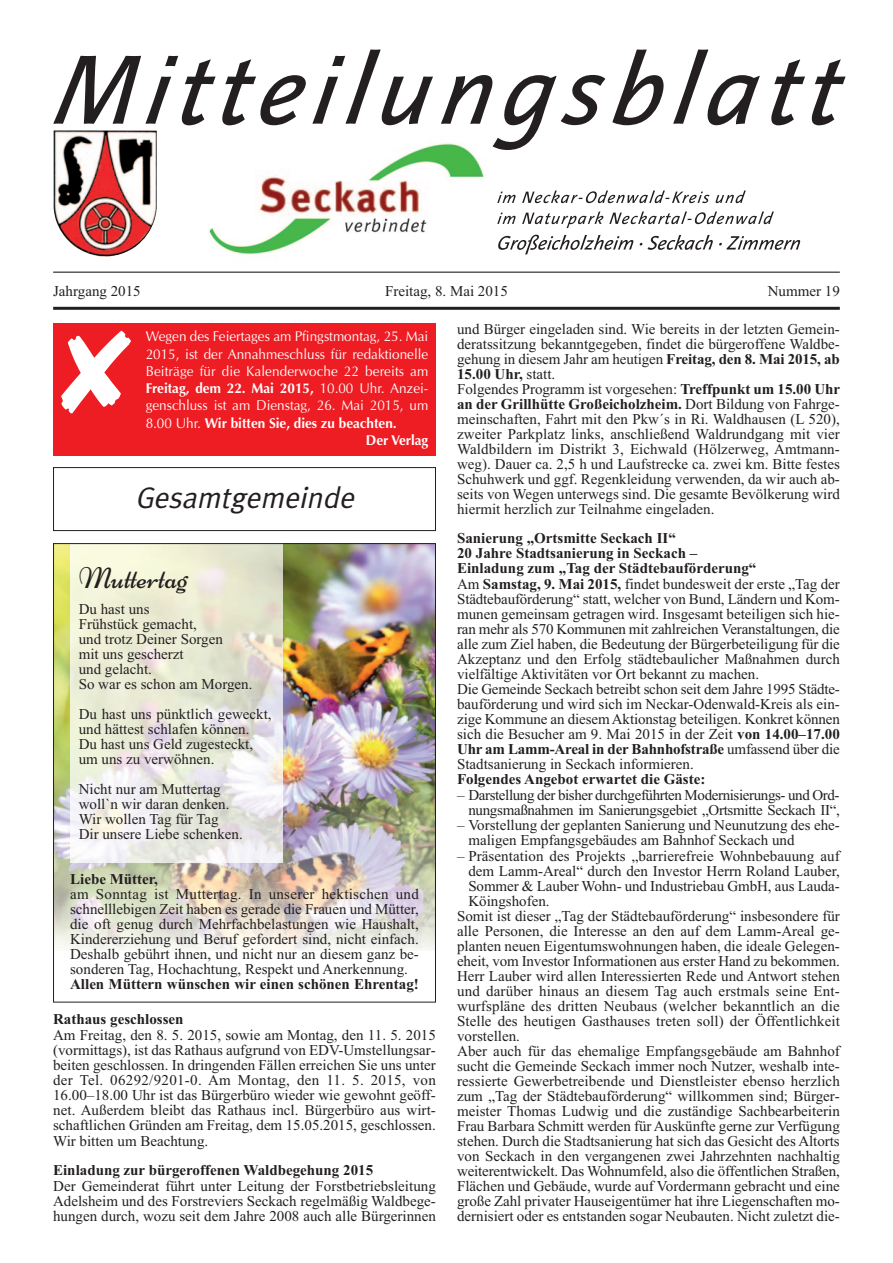
<style>
.page{position:relative;width:893px;height:1263px;background:#fff}
.page>*{position:absolute;margin:0;border:0;box-sizing:border-box;transform-origin:0 0}
.t1{font:italic 30px "Meta";color:#231f20}
.t2{font:30px "Niconne";color:#231f20}
.t3{font:15px/15px "Times";color:#231f20}
.t4{font:700 15px "Times";color:#231f20}
.t5{font:15px/15px "Times";letter-spacing:-.025em;color:#231f20;text-align:right}
.t6{font:14.25px "Optima";color:#fff;scale:.95 1}
.t7{font:700 14.25px "Optima";color:#fff;scale:.95 1}
.s1{font-weight:400}
.s2{font-weight:700}
</style>
<div class="page">
<svg style="left:811px;top:59px;width:34px;height:66px"></svg>
<svg style="left:53px;top:49px;width:752px;height:205px"></svg>
<hr style="left:53px;top:272px;width:787px;height:1px;background:#231f20">
<hr style="left:53px;top:307px;width:787px;height:3px;background:#231f20">
<img style="left:54px;top:131px;width:103px;height:126px">
<img style="left:198px;top:136px;width:288px;height:119px">
<img style="left:55px;top:545px;width:379px;height:192px">
<img style="left:55px;top:737px;width:379px;height:214px">
<img style="left:70px;top:545px;width:213px;height:317px">
<div style="left:53px;top:323px;width:383px;height:133px;background:#ee1d23"></div>
<svg style="left:61px;top:331px;width:70px;height:82px"></svg>
<div style="left:53px;top:467px;width:383px;height:64px;border:1px solid #231f20"></div>
<p class="t3" style="left:53px;top:285px;width:89px">Jahrgang 2015</p>
<p class="t3" style="left:385px;top:285px;width:124px">Freitag, 8. Mai 2015</p>
<p class="t3" style="left:768px;top:285px;width:74px">Nummer 19</p>
<p class="t6" style="left:146px;top:331px;width:299px">Wegen des Feiertages am Pfingstmontag, 25. Mai</p>
<p class="t6" style="left:146px;top:348px;width:299px">2015, ist der Annahmeschluss für redaktionelle</p>
<p class="t6" style="left:146px;top:365px;width:299px">Beiträge für die Kalenderwoche 22 bereits am</p>
<p class="t7" style="left:146px;top:382px;width:299px">Freitag, dem 22. Mai 2015, <span class="s1">10.00 Uhr. Anzei-</span></p>
<p class="t6" style="left:146px;top:400px;width:299px">genschluss ist am Dienstag, 26. Mai 2015, um</p>
<p class="t7" style="left:146px;top:417px;width:266px"><span class="s1">8.00 Uhr.</span> Wir bitten Sie, dies zu beachten.</p>
<p class="t7" style="left:366px;top:434px;width:67px">Der Verlag</p>
<h1 class="t1" style="left:135px;top:486px;width:226px">Gesamtgemeinde</h1>
<h1 class="t2" style="left:79px;top:560px;width:111px">Muttertag</h1>
<p class="t3" style="left:79px;top:602px;width:175px">Du hast uns<br>Frühstück gemacht,<br>und trotz Deiner Sorgen<br>mit uns gescherzt<br>und gelacht.<br>So war es schon am Morgen.</p>
<p class="t3" style="left:79px;top:707px;width:195px">Du hast uns pünktlich geweckt, und hättest schlafen können.<br>Du hast uns Geld zugesteckt, um uns zu verwöhnen.</p>
<p class="t3" style="left:79px;top:782px;width:166px">Nicht nur am Muttertag woll`n wir daran denken.<br>Wir wollen Tag für Tag<br>Dir unsere Liebe schenken.</p>
<p class="t4" style="left:70px;top:874px;width:89px">Liebe Mütter,</p>
<p class="t3" style="left:70px;top:888px;width:350px;text-align:justify">am Sonntag ist Muttertag. In unserer hektischen und schnelllebigen Zeit haben es gerade die Frauen und Mütter, die oft genug durch Mehrfachbelastungen wie Haushalt, Kindererziehung und Beruf gefordert sind, nicht einfach.<br>Deshalb gebührt ihnen, und nicht nur an diesem ganz be&shy;sonderen Tag, Hochachtung, Respekt und Anerkennung.</p>
<p class="t4" style="left:70px;top:979px;width:350px">Allen Müttern wünschen wir einen schönen Ehrentag!</p>
<p class="t4" style="left:53px;top:1014px;width:132px">Rathaus geschlossen</p>
<p class="t3" style="left:53px;top:1029px;width:384px;text-align:justify">Am Freitag, den 8. 5. 2015, sowie am Montag, den 11. 5. 2015 (vormittags), ist das Rathaus aufgrund von EDV-Umstellungsar&shy;beiten geschlossen. In dringenden Fällen erreichen Sie uns unter der Tel. 06292/9201-0. Am Montag, den 11. 5. 2015, von 16.00–18.00 Uhr ist das Bürgerbüro wieder wie gewohnt geöff&shy;net. Außerdem bleibt das Rathaus incl. Bürgerbüro aus wirt&shy;schaftlichen Gründen am Freitag, dem 15.05.2015, geschlossen.<br>Wir bitten um Beachtung.</p>
<p class="t4" style="left:53px;top:1165px;width:322px">Einladung zur bürgeroffenen Waldbegehung 2015</p>
<p class="t3" style="left:53px;top:1180px;width:384px;text-align:justify">Der Gemeinderat führt unter Leitung der Forstbetriebsleitung Adelsheim und des Forstreviers Seckach regelmäßig Waldbege&shy;hungen durch, wozu seit dem Jahre 2008 auch alle Bürgerinnen</p>
<p class="t3" style="left:457px;top:322px;width:384px">und Bürger eingeladen sind. Wie bereits in der letzten Gemein&shy;deratssitzung bekanntgegeben, findet die bürgeroffene Waldbe&shy;gehung in diesem Jahr am heutigen <span class="s2">Freitag, den 8. Mai 2015, ab 15.00 Uhr,</span> statt.<br>Folgendes Programm ist vorgesehen: <span class="s2">Treffpunkt um 15.00 Uhr an der Grillhütte Großeicholzheim.</span> Dort Bildung von Fahrge&shy;meinschaften, Fahrt mit den Pkw´s in Ri. Waldhausen (L 520), zweiter Parkplatz links, anschließend Waldrundgang mit vier Waldbildern im Distrikt 3, Eichwald (Hölzerweg, Amtmann&shy;weg). Dauer ca. 2,5 h und Laufstrecke ca. zwei km. Bitte festes Schuhwerk und ggf. Regenkleidung verwenden, da wir auch ab&shy;seits von Wegen unterwegs sind. Die gesamte Bevölkerung wird hiermit herzlich zur Teilnahme eingeladen.</p>
<p class="t3" style="left:457px;top:532px;width:384px"><span class="s2">Sanierung „Ortsmitte Seckach II“<br>20 Jahre Stadtsanierung in Seckach –<br>Einladung zum „Tag der Städtebauförderung“<br></span>Am <span class="s2">Samstag, 9. Mai 2015,</span> findet bundesweit der erste „Tag der Städtebauförderung“ statt, welcher von Bund, Ländern und Kom&shy;munen gemeinsam getragen wird. Insgesamt beteiligen sich hie&shy;ran mehr als 570 Kommunen mit zahlreichen Veranstaltungen, die alle zum Ziel haben, die Bedeutung der Bürgerbeteiligung für die Akzeptanz und den Erfolg städtebaulicher Maßnahmen durch vielfältige Aktivitäten vor Ort bekannt zu machen.<br>Die Gemeinde Seckach betreibt schon seit dem Jahre 1995 Städte&shy;bauförderung und wird sich im Neckar-Odenwald-Kreis als ein&shy;zige Kommune an diesem Aktionstag beteiligen. Konkret können sich die Besucher am 9. Mai 2015 in der Zeit <span class="s2">von 14.00–17.00<br>Uhr am Lamm-Areal in der Bahnhofstraße</span> umfassend über die Stadtsanierung in Seckach informieren.</p>
<p class="t4" style="left:457px;top:774px;width:250px">Folgendes Angebot erwartet die Gäste:</p>
<p class="t5" style="left:457px;top:789px;width:384px">– Darstellung der bisher durchgeführten Modernisierungs- und Ord&shy;nungsmaßnahmen im Sanierungsgebiet „Ortsmitte Seckach II“,</p>
<p class="t3" style="left:468px;top:819px;width:373px;text-indent:-11px">– Vorstellung der geplanten Sanierung und Neunutzung des ehe&shy;maligen Empfangsgebäudes am Bahnhof Seckach und</p>
<p class="t3" style="left:457px;top:849px;width:384px">– Präsentation des Projekts „barrierefreie Wohnbebauung auf</p>
<p class="t3" style="left:468px;top:864px;width:373px">dem Lamm-Areal“ durch den Investor Herrn Roland Lauber,</p>
<p class="t3" style="left:468px;top:879px;width:373px">Sommer &amp; Lauber Wohn- und Industriebau GmbH, aus Lauda-</p>
<p class="t3" style="left:468px;top:894px;width:83px">Köingshofen.</p>
<p class="t3" style="left:457px;top:910px;width:384px">Somit ist dieser „Tag der Städtebauförderung“ insbesondere für</p>
<p class="t3" style="left:457px;top:925px;width:384px">alle Personen, die Interesse an den auf dem Lamm-Areal ge-</p>
<p class="t3" style="left:457px;top:940px;width:384px">planten neuen Eigentumswohnungen haben, die ideale Gelegen-</p>
<p class="t3" style="left:457px;top:955px;width:384px">eheit, vom Investor Informationen aus erster Hand zu bekommen.</p>
<p class="t3" style="left:457px;top:970px;width:384px">Herr Lauber wird allen Interessierten Rede und Antwort stehen</p>
<p class="t3" style="left:457px;top:985px;width:384px">und darüber hinaus an diesem Tag auch erstmals seine Ent-</p>
<p class="t3" style="left:457px;top:1000px;width:384px">wurfspläne des dritten Neubaus (welcher bekanntlich an die</p>
<p class="t3" style="left:457px;top:1015px;width:384px">Stelle des heutigen Gasthauses treten soll) der Öffentlichkeit</p>
<p class="t3" style="left:457px;top:1030px;width:64px">vorstellen.</p>
<p class="t3" style="left:457px;top:1045px;width:384px">Aber auch für das ehemalige Empfangsgebäude am Bahnhof</p>
<p class="t3" style="left:457px;top:1060px;width:384px">sucht die Gemeinde Seckach immer noch Nutzer, weshalb inte-</p>
<p class="t3" style="left:457px;top:1075px;width:384px">ressierte Gewerbetreibende und Dienstleister ebenso herzlich</p>
<p class="t3" style="left:457px;top:1090px;width:384px">zum „Tag der Städtebauförderung“ willkommen sind; Bürger-</p>
<p class="t3" style="left:457px;top:1105px;width:384px">meister Thomas Ludwig und die zuständige Sachbearbeiterin</p>
<p class="t3" style="left:457px;top:1120px;width:384px">Frau Barbara Schmitt werden für Auskünfte gerne zur Verfügung</p>
<p class="t3" style="left:457px;top:1135px;width:384px">stehen. Durch die Stadtsanierung hat sich das Gesicht des Altorts</p>
<p class="t3" style="left:457px;top:1150px;width:384px">von Seckach in den vergangenen zwei Jahrzehnten nachhaltig</p>
<p class="t3" style="left:457px;top:1165px;width:384px">weiterentwickelt. Das Wohnumfeld, also die öffentlichen Straßen,</p>
<p class="t3" style="left:457px;top:1180px;width:384px">Flächen und Gebäude, wurde auf Vordermann gebracht und eine</p>
<p class="t3" style="left:457px;top:1195px;width:384px">große Zahl privater Hauseigentümer hat ihre Liegenschaften mo-</p>
<p class="t3" style="left:457px;top:1210px;width:384px">dernisiert oder es entstanden sogar Neubauten. Nicht zuletzt die-</p>
</div>
